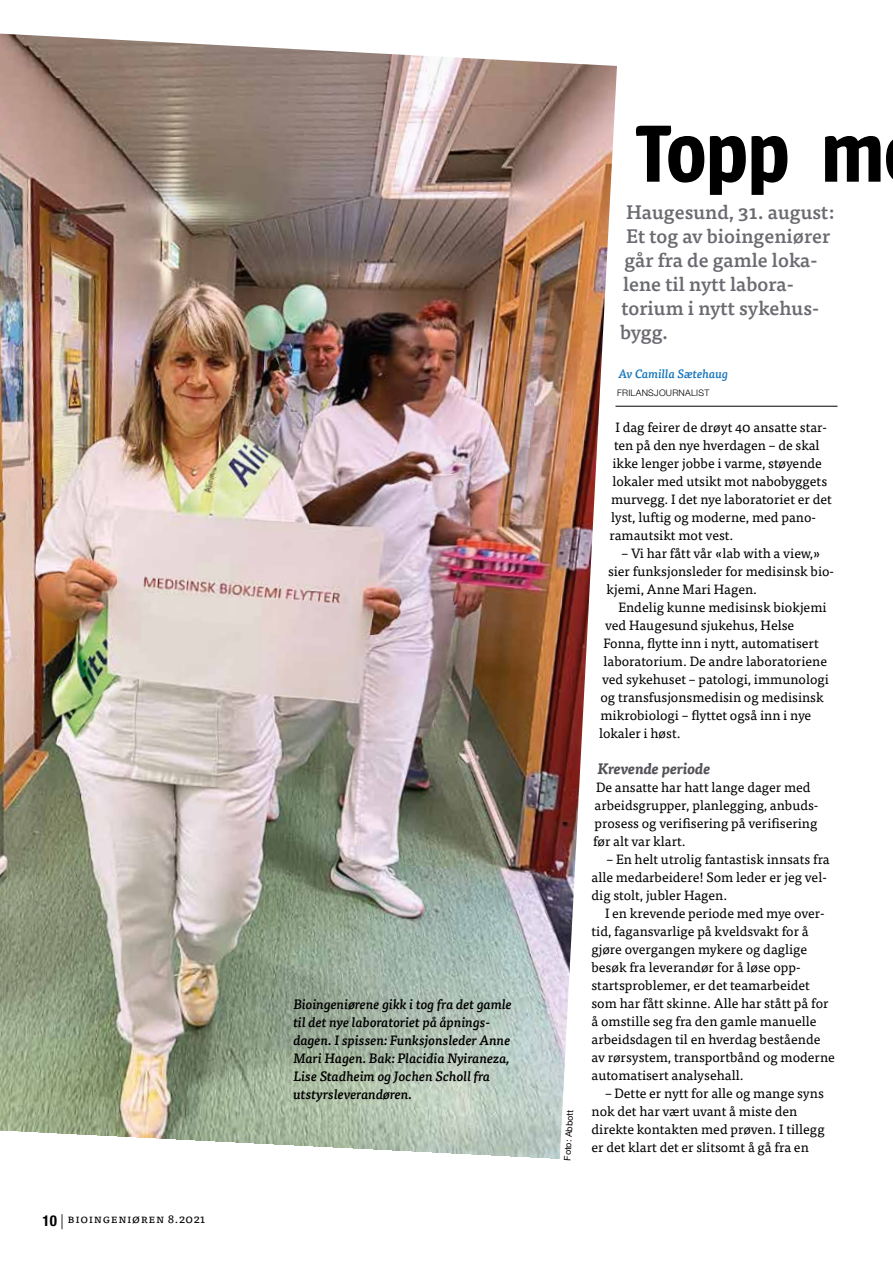
<style>
.page{position:relative;width:893px;height:1263px;background:#fff}
.page>*{position:absolute;margin:0;border:0;box-sizing:border-box;transform-origin:0 0}
.t1{font:600 89.1px "Urbana";color:#000}
.t2{font:500 19.5px "Tisa Pro";color:#6b6a71}
.t3{font:italic 700 15px "Tisa Pro";color:#545158}
.t4{font:13.5px/18px "Tisa Pro";color:#000}
.t5{font:italic 500 13.5px/18px "Tisa Pro";color:#000}
.t6{font:12px "Tisa Pro";letter-spacing:.05em;color:#000}
.t7{font:italic 500 12px "Tisa Pro";color:#1776bc}
.t8{font:300 9px "Helvetica Neue LT Pro";letter-spacing:.03em;color:#000}
.t9{font:9px "Helvetica Neue LT Pro";color:#000}
.s1{font-family:"Helvetica Neue LT Pro";font-weight:700;font-stretch:condensed;font-size:15px}
.s2{font-family:"Helvetica Neue LT Pro";font-weight:300;font-size:15px}
</style>
<div class="page">
<hr style="left:615px;top:406px;width:222px;height:1px;background:#000">
<img style="left:0;top:34px;width:617px;height:1125px">
<p class="t6" style="left:43px;top:1209px;width:164px"><span class="s1">10</span> <span class="s2">|</span> Bioingeniøren 8.2021</p>
<p class="t5" style="left:293px;top:995px;width:220px">Bioingeniørene gikk i tog fra det gamle til det nye laboratoriet på åpnings&shy;dagen. I spissen: Funksjonsleder Anne Mari Hagen. Bak: Placidia Nyiraneza, Lise Stadheim og Jochen Scholl fra utstyrsleverandøren.</p>
<p class="t9" style="left:562px;top:1160px;width:52px;rotate:-87deg">Foto: Abbott</p>
<h1 class="t1" style="left:636px;top:104px;width:250px">Topp m</h1>
<h2 class="t2" style="left:626px;top:197px;width:210px">Haugesund, 31. august:</h2>
<h2 class="t2" style="left:626px;top:221px;width:206px">Et tog av bioingeniører</h2>
<h2 class="t2" style="left:624px;top:245px;width:195px">går fra de gamle loka-</h2>
<h2 class="t2" style="left:623px;top:269px;width:172px">lene til nytt labora-</h2>
<h2 class="t2" style="left:621px;top:293px;width:199px">torium i nytt sykehus-</h2>
<h2 class="t2" style="left:620px;top:317px;width:50px">bygg.</h2>
<p class="t7" style="left:618px;top:365px;width:111px">Av Camilla Sætehaug</p>
<p class="t8" style="left:617px;top:387px;width:94px">FRILANSJOURNALIST</p>
<p class="t4" style="left:615px;top:417px;width:213px">I dag feirer de drøyt 40 ansatte star-</p>
<p class="t4" style="left:614px;top:435px;width:207px">ten på den nye hverdagen – de skal</p>
<p class="t4" style="left:612px;top:453px;width:211px">ikke lenger jobbe i varme, støyende</p>
<p class="t4" style="left:612px;top:471px;width:216px">lokaler med utsikt mot nabobyggets</p>
<p class="t4" style="left:611px;top:489px;width:222px">murvegg. I det nye laboratoriet er det</p>
<p class="t4" style="left:611px;top:507px;width:207px">lyst, luftig og moderne, med pano-</p>
<p class="t4" style="left:609px;top:525px;width:125px">ramautsikt mot vest.</p>
<p class="t4" style="left:606px;top:543px;width:229px;text-indent:15px">– Vi har fått vår «lab with a view,» sier funksjonsleder for medisinsk bio&shy;kjemi, Anne Mari Hagen.</p>
<p class="t4" style="left:618px;top:597px;width:210px">Endelig kunne medisinsk biokjemi</p>
<p class="t4" style="left:605px;top:615px;width:191px">ved Haugesund sjukehus, Helse</p>
<p class="t4" style="left:603px;top:633px;width:217px">Fonna, flytte inn i nytt, automatisert</p>
<p class="t4" style="left:603px;top:651px;width:225px">laboratorium. De andre laboratoriene</p>
<p class="t4" style="left:602px;top:669px;width:228px">ved sykehuset – patologi, immunologi</p>
<p class="t4" style="left:600px;top:687px;width:225px">og transfusjonsmedisin og medisinsk</p>
<p class="t4" style="left:600px;top:705px;width:212px">mikrobiologi – flyttet også inn i nye</p>
<p class="t4" style="left:599px;top:723px;width:83px">lokaler i høst.</p>
<p class="t3" style="left:597px;top:757px;width:114px">Krevende periode</p>
<p class="t4" style="left:593px;top:777px;width:227px">De ansatte har hatt lange dager med arbeidsgrupper, planlegging, anbuds&shy;prosess og verifisering på verifisering før alt var klart.</p>
<p class="t4" style="left:591px;top:849px;width:240px;text-indent:15px">– En helt utrolig fantastisk innsats fra alle medarbeidere! Som leder er jeg vel&shy;dig stolt, jubler Hagen.</p>
<p class="t4" style="left:591px;top:903px;width:245px;text-indent:14px">I en krevende periode med mye over&shy;tid, fagansvarlige på kveldsvakt for å gjøre overgangen mykere og daglige besøk fra leverandør for å løse opp&shy;startsproblemer, er det teamarbeidet som har fått skinne. Alle har stått på for å omstille seg fra den gamle manuelle arbeidsdagen til en hverdag bestående av rørsystem, transportbånd og moderne automatisert analysehall.</p>
<p class="t4" style="left:591px;top:1083px;width:235px;text-indent:14px">– Dette er nytt for alle og mange syns nok det har vært uvant å miste den direkte kontakten med prøven. I tillegg er det klart det er slitsomt å gå fra en</p>
</div>
